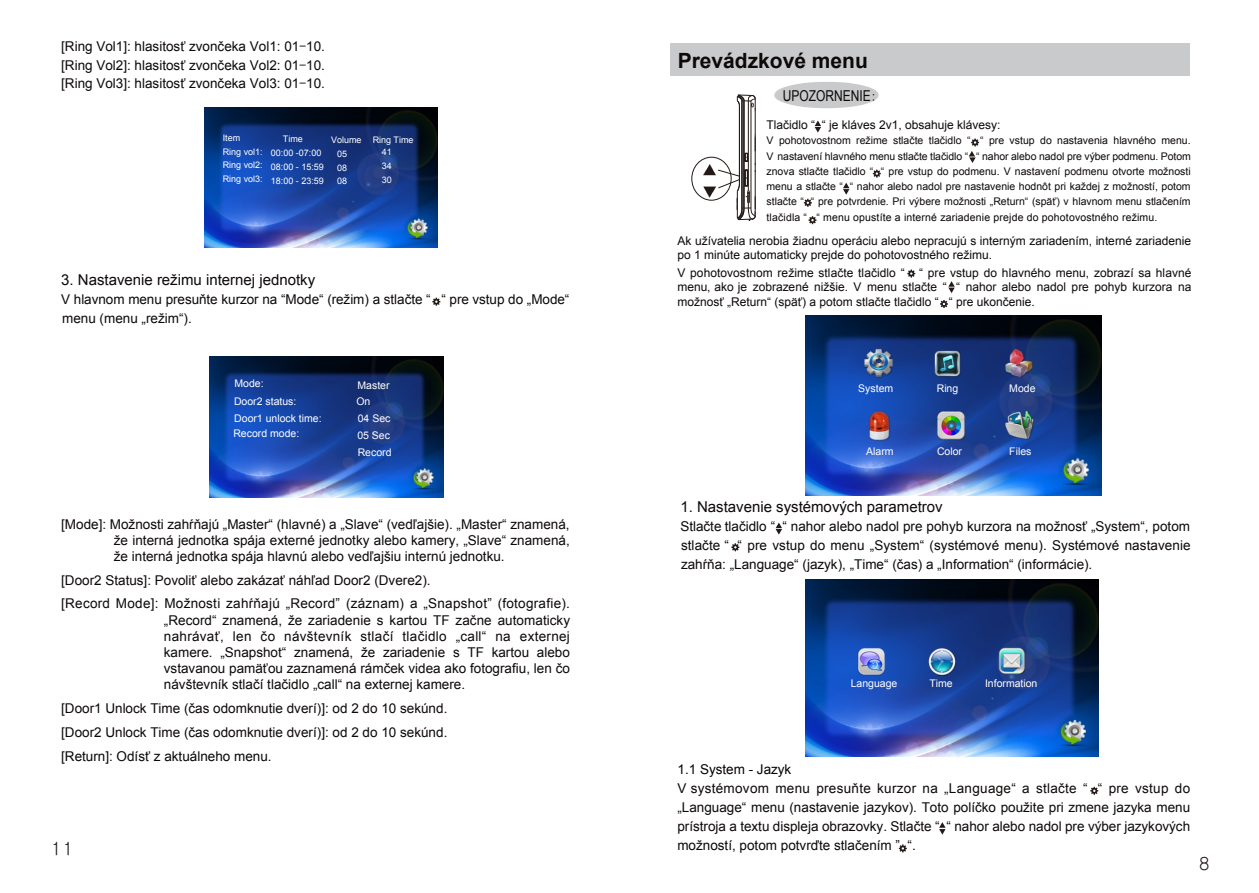
<style>
.page{position:relative;width:1259px;height:893px;background:#fff}
.page>*{position:absolute;margin:0;border:0;box-sizing:border-box;transform-origin:0 0}
.t1{font:700 21px "Arial";color:#0d0908}
.t2{font:18px "Gulim";color:#231916}
.t3{font:15px "Arial";color:#0d0908}
.t4{font:15px "Arial";color:#0d0908;scale:.8 1}
.t5{font:13.5px/18.9px "Arial";color:#0d0908;text-align:justify}
.t6{font:13.5px/23.7px "Arial";letter-spacing:.02em;color:#0d0908}
.t7{font:13.5px "Arial";color:#080807}
.t8{font:13.5px "Arial";color:#080303}
.t9{font:12px/14.4px "Arial";color:#0d0908}
.t10{font:10.5px/15.3px "Arial";letter-spacing:.015em;color:#0d0908;text-align:justify}
.t11{font:10.5px/14.7px "Arial";color:#fff}
.t12{font:9px/13.8px "Arial";color:#fff}
.s1{font-family:"Sim Hei"}
.s2{color:#080303}
</style>
<div class="page">
<svg style="left:873px;top:170px;width:8px;height:8px"></svg>
<div style="left:670px;top:44px;width:520px;height:32px;background:#c9cacb"></div>
<svg style="left:774px;top:82px;width:105px;height:26px"></svg>
<div style="left:691px;top:157px;width:40px;height:44px;border:1px solid #231916;border-radius:50%"></div>
<img style="left:805px;top:316px;width:296px;height:179px">
<img style="left:805px;top:579px;width:293px;height:177px">
<svg style="left:814px;top:121px;width:7px;height:12px"></svg>
<svg style="left:843px;top:183px;width:6px;height:12px"></svg>
<svg style="left:968px;top:139px;width:11px;height:24px"></svg>
<svg style="left:804px;top:199px;width:8px;height:8px"></svg>
<svg style="left:808px;top:216px;width:8px;height:8px"></svg>
<svg style="left:907px;top:270px;width:8px;height:8px"></svg>
<svg style="left:948px;top:281px;width:6px;height:12px"></svg>
<svg style="left:940px;top:300px;width:8px;height:8px"></svg>
<svg style="left:775px;top:523px;width:7px;height:12px"></svg>
<svg style="left:731px;top:543px;width:8px;height:8px"></svg>
<svg style="left:939px;top:822px;width:6px;height:13px"></svg>
<svg style="left:899px;top:844px;width:7px;height:8px"></svg>
<img style="left:209px;top:357px;width:234px;height:140px">
<img style="left:204px;top:107px;width:234px;height:140px">
<svg style="left:432px;top:298px;width:8px;height:8px"></svg>
<hr style="left:739px;top:106px;width:1px;height:78px;background:#231916">
<hr style="left:741px;top:101px;width:1px;height:107px;background:#231916">
<hr style="left:743px;top:101px;width:1px;height:107px;background:#231916">
<hr style="left:744px;top:101px;width:1px;height:107px;background:#231916">
<hr style="left:748px;top:101px;width:1px;height:90px;background:#231916">
<hr style="left:750px;top:101px;width:1px;height:107px;background:#231916">
<hr style="left:755px;top:99px;width:1px;height:112px;background:#231916">
<svg style="left:737px;top:95px;width:19px;height:17px"></svg>
<svg style="left:703px;top:135px;width:53px;height:86px"></svg>
<svg style="left:1090px;top:787px;width:8px;height:8px"></svg>
<p class="t5" style="left:61px;top:37px;width:265px">[Ring Vol1]: hlasitosť zvončeka Vol1: 01<span class="s1">-</span>10. [Ring Vol2]: hlasitosť zvončeka Vol2: 01<span class="s1">-</span>10. [Ring Vol3]: hlasitosť zvončeka Vol3: 01<span class="s1">-</span>10.</p>
<p class="t12" style="left:223px;top:131px;width:41px">Item<br>Ring vol1:<br>Ring vol2:<br>Ring vol3:</p>
<p class="t12" style="left:283px;top:133px;width:21px">Time</p>
<p class="t12" style="left:331px;top:133px;width:32px">Volume</p>
<p class="t12" style="left:373px;top:133px;width:42px">Ring Time</p>
<p class="t12" style="left:271px;top:146px;width:54px">00:00 -07:00<br>08:00 - 15:59<br>18:00 - 23:59</p>
<p class="t12" style="left:337px;top:147px;width:12px;text-align:justify">05<br>08<br>08</p>
<p class="t12" style="left:382px;top:146px;width:12px;text-align:justify">41<br>34<br>30</p>
<p class="t3" style="left:61px;top:272px;width:255px">3. Nastavenie režimu internej jednotky</p>
<p class="t5" style="left:61px;top:290px;width:510px">V hlavnom menu presuňte kurzor na “Mode“ (režim) a stlačte “ “ pre vstup do „Mode“ menu (menu „režim“).</p>
<p class="t11" style="left:234px;top:376px;width:31px">Mode:</p>
<p class="t11" style="left:357px;top:378px;width:34px">Master</p>
<p class="t11" style="left:234px;top:395px;width:64px">Door2 status:</p>
<p class="t11" style="left:356px;top:395px;width:15px">On</p>
<p class="t11" style="left:233px;top:412px;width:90px">Door1 unlock time:<br>Record mode:</p>
<p class="t11" style="left:358px;top:412px;width:34px">04 Sec</p>
<p class="t11" style="left:357px;top:429px;width:34px">05 Sec</p>
<p class="t11" style="left:358px;top:446px;width:35px">Record</p>
<p class="t5" style="left:114px;top:516px;width:457px;line-height:16.2px;text-indent:-53px">[Mode]: Možnosti zahŕňajú „Master“ (hlavné) a „Slave“ (vedľajšie). „Master“ znamená, že interná jednotka spája externé jednotky alebo kamery, „Slave“ znamená, že interná jednotka spája hlavnú alebo vedľajšiu internú jednotku.</p>
<p class="t6" style="left:61px;top:569px;width:510px">[Door2 Status]: Povoliť alebo zakázať náhľad Door2 (Dvere2).<br>[Record Mode]: Možnosti zahŕňajú „Record” (záznam) a „Snapshot” (fotografie).</p>
<p class="t5" style="left:164px;top:612px;width:408px;line-height:16.2px">„Record“ znamená, že zariadenie s kartou TF začne automaticky nahrávať, len čo návštevník stlačí tlačidlo „call“ na externej kamere. „Snapshot“ znamená, že zariadenie s TF kartou alebo vstavanou pamäťou zaznamená rámček videa ako fotografiu, len čo návštevník stlačí tlačidlo „call“ na externej kamere.</p>
<p class="t5" style="left:61px;top:697px;width:388px;line-height:23.7px">[Door1 Unlock Time (čas odomknutie dverí)]: od 2 do 10 sekúnd. [Door2 Unlock Time (čas odomknutie dverí)]: od 2 do 10 sekúnd.</p>
<p class="t7" style="left:61px;top:749px;width:212px">[Return]: Odísť z aktuálneho menu.</p>
<h2 class="t2" style="left:51px;top:840px;width:23px">11</h2>
<h1 class="t1" style="left:678px;top:50px;width:192px">Prevádzkové menu</h1>
<p class="t4" style="left:783px;top:88px;width:119px">UPOZORNENIE<span class="s1">:</span></p>
<p class="t9" style="left:766px;top:118px;width:235px">Tlačidlo “ “ je kláves 2v1, obsahuje klávesy:</p>
<p class="t10" style="left:766px;top:134px;width:426px">V pohotovostnom režime stlačte tlačidlo “ “ pre vstup do nastavenia hlavného menu.<br>V nastavení hlavného menu stlačte tlačidlo “ “ nahor alebo nadol pre výber podmenu. Potom znova stlačte tlačidlo “ “ pre vstup do podmenu. V nastavení podmenu otvorte možnosti menu a stlačte “ “ nahor alebo nadol pre nastavenie hodnôt pri každej z možností, potom stlačte “ “ pre potvrdenie. Pri výbere možnosti „Return“ (späť) v hlavnom menu stlačením tlačidla “ “ <span class="s2">menu opustíte a interné zariadenie prejde do pohotovostného režimu.</span></p>
<p class="t9" style="left:677px;top:234px;width:515px">Ak užívatelia nerobia žiadnu operáciu alebo nepracujú s interným zariadením, interné zariadenie po 1 minúte automaticky prejde do pohotovostného režimu.</p>
<p class="t9" style="left:677px;top:266px;width:515px;text-align:justify">V pohotovostnom režime stlačte tlačidlo “ “ pre vstup do hlavného menu, zobrazí sa hlavné menu, ako je zobrazené nižšie. V menu stlačte “ “ nahor alebo nadol pre pohyb kurzora na možnosť „Return“ (späť) a potom stlačte tlačidlo “ “ pre ukončenie.</p>
<p class="t11" style="left:858px;top:382px;width:36px">System</p>
<p class="t11" style="left:936px;top:382px;width:23px">Ring</p>
<p class="t11" style="left:1009px;top:382px;width:28px">Mode</p>
<p class="t11" style="left:866px;top:444px;width:29px">Alarm</p>
<p class="t11" style="left:937px;top:444px;width:27px">Color</p>
<p class="t11" style="left:1009px;top:444px;width:24px">Files</p>
<p class="t3" style="left:680px;top:499px;width:264px">1. Nastavenie systémových parametrov</p>
<p class="t5" style="left:680px;top:517px;width:511px">Stlačte tlačidlo “ “ nahor alebo nadol pre pohyb kurzora na možnosť „System“, potom stlačte “ “ pre vstup do menu „System“ (systémové menu). Systémové nastavenie zahŕňa: „Language“ (jazyk), „Time“ (čas) a „Information“ (informácie).</p>
<p class="t11" style="left:850px;top:677px;width:48px">Language</p>
<p class="t11" style="left:929px;top:677px;width:25px">Time</p>
<p class="t11" style="left:985px;top:677px;width:54px">Information</p>
<p class="t8" style="left:677px;top:763px;width:115px">1.1 System - Jazyk</p>
<p class="t5" style="left:677px;top:780px;width:514px">V systémovom menu presuňte kurzor na „Language“ a stlačte “ “ pre vstup do „Language“ menu (nastavenie jazykov). Toto políčko použite pri zmene jazyka menu prístroja a textu displeja obrazovky. Stlačte “ “ nahor alebo nadol pre výber jazykových možností, potom potvrďte stlačením ” “.</p>
<h2 class="t2" style="left:1199px;top:854px;width:12px">8</h2>
</div>
